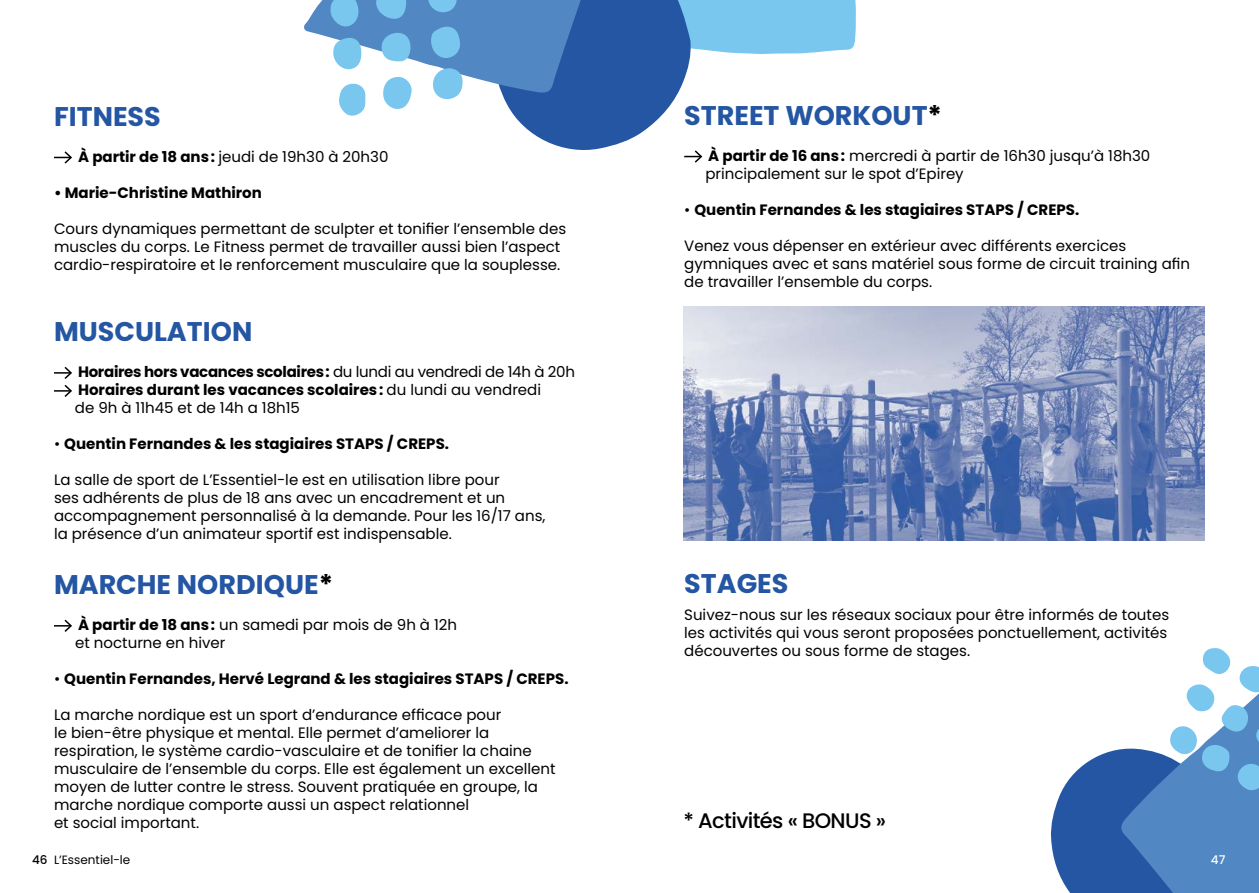
<style>
.page{position:relative;width:1259px;height:893px;background:#fff}
.page>*{position:absolute;margin:0;border:0;box-sizing:border-box;transform-origin:0 0}
.t1{font:700 27px "Poppins";color:#2456a3}
.t2{font:500 21px "Poppins";letter-spacing:-.03em;color:#000}
.t3{font:15px/18px "Poppins";color:#000}
.t4{font:700 15px "Poppins";color:#000}
.t5{font:12px "Poppins";color:#000}
.t6{font:500 12px "Poppins";color:#fff}
.s1{font-weight:700}
.s2{font-weight:400}
.s3{color:#000}
.s4{font-weight:500}
</style>
<div class="page">
<svg style="left:1051px;top:648px;width:208px;height:245px"></svg>
<svg style="left:54px;top:151px;width:18px;height:13px"></svg>
<svg style="left:54px;top:366px;width:18px;height:31px"></svg>
<svg style="left:54px;top:619px;width:18px;height:13px"></svg>
<img style="left:683px;top:306px;width:522px;height:234px">
<svg style="left:304px;top:0;width:552px;height:163px"></svg>
<h1 class="t1" style="left:54px;top:100px;width:108px">FITNESS</h1>
<p class="t3" style="left:78px;top:147px;width:312px"><span class="s1">À partir de 18 ans:</span> jeudi de 19h30 à 20h30</p>
<p class="t4" style="left:54px;top:184px;width:209px">• Marie-Christine Mathiron</p>
<p class="t3" style="left:54px;top:219px;width:514px">Cours dynamiques permettant de sculpter et tonifier l’ensemble des muscles du corps. Le Fitness permet de travailler aussi bien l’aspect cardio-respiratoire et le renforcement musculaire que la souplesse.</p>
<h1 class="t1" style="left:54px;top:316px;width:200px">MUSCULATION</h1>
<p class="t3" style="left:75px;top:363px;width:501px"><span class="s1">Horaires hors vacances scolaires:</span> du lundi au vendredi de 14h à 20h<br><span class="s1">Horaires durant les vacances scolaires:</span> du lundi au vendredi<br>de 9h à 11h45 et de 14h a 18h15</p>
<p class="t4" style="left:54px;top:435px;width:288px"><span class="s2">•</span> Quentin Fernandes &amp; les stagiaires staps</p>
<p class="t4" style="left:387px;top:435px;width:17px">/ creps</p>
<p class="t4" style="left:445px;top:435px;width:6px">.</p>
<p class="t3" style="left:54px;top:471px;width:493px">La salle de sport de L’Essentiel-le est en utilisation libre pour<br>ses adhérents de plus de 18 ans avec un encadrement et un accompagnement personnalisé à la demande. Pour les 16/17 ans, la présence d’un animateur sportif est indispensable.</p>
<h1 class="t1" style="left:54px;top:569px;width:280px">MARCHE NORDIQUE<span class="s3">*</span></h1>
<p class="t3" style="left:75px;top:616px;width:383px"><span class="s1">À partir de 18 ans:</span> un samedi par mois de 9h à 12h et nocturne en hiver</p>
<p class="t4" style="left:54px;top:670px;width:407px"><span class="s2">•</span> Quentin Fernandes, Hervé Legrand &amp; les stagiaires staps</p>
<p class="t4" style="left:506px;top:670px;width:17px">/ creps</p>
<p class="t4" style="left:564px;top:670px;width:6px">.</p>
<p class="t3" style="left:54px;top:706px;width:503px">La marche nordique est un sport d’endurance efficace pour<br>le bien-être physique et mental. Elle permet d’ameliorer la respiration, le système cardio-vasculaire et de tonifier la chaine musculaire de l’ensemble du corps. Elle est également un excellent moyen de lutter contre le stress. Souvent pratiquée en groupe, la marche nordique comporte aussi un aspect relationnel<br>et social important.</p>
<p class="t5" style="left:32px;top:853px;width:100px"><span class="s4">46</span> L’Essentiel-le</p>
<h1 class="t1" style="left:684px;top:100px;width:259px">STREET WORKOUT<span class="s3">*</span></h1>
<p class="t3" style="left:705px;top:147px;width:446px"><span class="s1">À partir de 16 ans:</span> mercredi à partir de 16h30 jusqu’à 18h30 principalement sur le spot d’Epirey</p>
<p class="t4" style="left:684px;top:201px;width:288px"><span class="s2">•</span> Quentin Fernandes &amp; les stagiaires staps</p>
<p class="t4" style="left:1017px;top:201px;width:17px">/ creps</p>
<p class="t4" style="left:1075px;top:201px;width:6px">.</p>
<p class="t3" style="left:684px;top:237px;width:507px">Venez vous dépenser en extérieur avec différents exercices gymniques avec et sans matériel sous forme de circuit training afin de travailler l’ensemble du corps.</p>
<h1 class="t1" style="left:684px;top:568px;width:106px">STAGES</h1>
<p class="t3" style="left:684px;top:606px;width:486px">Suivez-nous sur les réseaux sociaux pour être informés de toutes les activités qui vous seront proposées ponctuellement, activités découvertes ou sous forme de stages.</p>
<h2 class="t2" style="left:683px;top:808px;width:204px">* Activités « BONUS »</h2>
<p class="t6" style="left:1211px;top:853px;width:16px">47</p>
</div>
